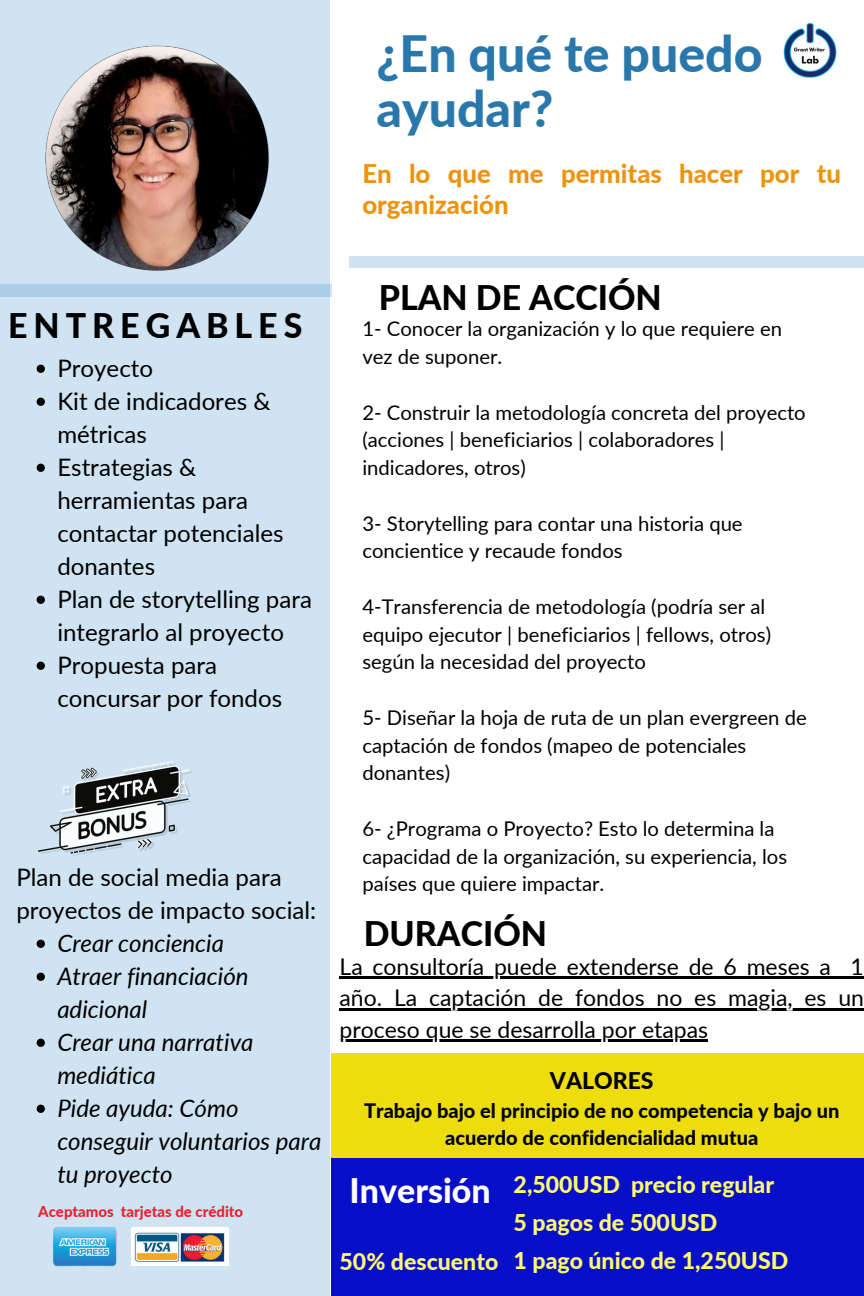
<style>
.page{position:relative;width:864px;height:1296px;background:#fff}
.page>*{position:absolute;margin:0;border:0;box-sizing:border-box;transform-origin:0 0}
.t1{font:800 50px/55.5px "Lato";color:#2a78ab}
.t2{font:800 33.9px "Lato";color:#000}
.t3{font:800 33.9px "Lato";letter-spacing:.175em;color:#000}
.t4{font:800 33.9px "Lato";color:#fefefe}
.t5{font:800 25.7px/30.8px "Lato";color:#ed930d}
.t6{font:24.1px/33px "Lato";color:#000}
.t7{font:italic 24.1px/33px "Lato";color:#000}
.t8{font:800 23.1px/37.6px "Lato";color:#fff972}
.t9{font:23px "Lato";color:#000}
.t10{font:800 23px "Lato";color:#000}
.t11{font:20.3px/27.8px "Lato";color:#000}
.t12{font:800 20px/27.8px "Lato";color:#000;text-align:center}
.t13{font:800 15px "Lato";color:#eb212f}
</style>
<div class="page">
<div style="left:0;top:0;width:329px;height:1296px;background:#cfe3f2"></div>
<div style="left:350px;top:257px;width:514px;height:11px;background:#cfe3f2"></div>
<div style="left:0;top:284px;width:331px;height:13px;background:#aacee8"></div>
<img style="left:8px;top:26px;width:299px;height:299px;border-radius:50%">
<img style="left:783px;top:22px;width:54px;height:56px">
<div style="left:331px;top:1053px;width:533px;height:243px;background:#eddd0d"></div>
<div style="left:331px;top:1158px;width:533px;height:138px;background:#070fc8"></div>
<img style="left:131px;top:1228px;width:98px;height:37px">
<img style="left:53px;top:1226px;width:64px;height:41px">
<img style="left:38px;top:761px;width:153px;height:94px">
<svg style="left:37px;top:365px;width:8px;height:8px"></svg>
<svg style="left:37px;top:398px;width:8px;height:8px"></svg>
<svg style="left:37px;top:464px;width:8px;height:8px"></svg>
<svg style="left:37px;top:596px;width:8px;height:8px"></svg>
<svg style="left:37px;top:662px;width:8px;height:8px"></svg>
<svg style="left:37px;top:940px;width:8px;height:8px"></svg>
<svg style="left:37px;top:973px;width:8px;height:8px"></svg>
<svg style="left:37px;top:1039px;width:8px;height:8px"></svg>
<svg style="left:37px;top:1105px;width:8px;height:8px"></svg>
<hr style="left:340px;top:976px;width:491px;height:3px;background:#000">
<hr style="left:831px;top:976px;width:20px;height:3px;background:#000">
<svg style="left:851px;top:976px;width:13px;height:3px"></svg>
<hr style="left:340px;top:1008px;width:524px;height:2px;background:#000">
<hr style="left:340px;top:1039px;width:368px;height:3px;background:#000">
<p class="t1" style="left:377px;top:25px;width:388px">¿En qué te puedo ayudar?</p>
<p class="t5" style="left:362px;top:158px;width:480px">En lo que me permitas hacer por tu organización</p>
<h1 class="t3" style="left:8px;top:305px;width:296px">ENTREGABLES</h1>
<p class="t6" style="left:57px;top:351px;width:97px">Proyecto</p>
<p class="t6" style="left:57px;top:384px;width:215px">Kit de indicadores &amp; métricas</p>
<h2 class="t6" style="left:57px;top:450px;width:228px">Estrategias &amp; herramientas para contactar potenciales donantes</h2>
<p class="t6" style="left:57px;top:582px;width:256px">Plan de storytelling para integrarlo al proyecto</p>
<p class="t6" style="left:57px;top:648px;width:226px">Propuesta para concursar por fondos</p>
<p class="t6" style="left:16px;top:860px;width:301px">Plan de social media para proyectos de impacto social:</p>
<h2 class="t7" style="left:57px;top:926px;width:168px">Crear conciencia</h2>
<p class="t7" style="left:57px;top:959px;width:193px">Atraer financiación adicional</p>
<p class="t7" style="left:57px;top:1025px;width:198px">Crear una narrativa mediática</p>
<p class="t7" style="left:57px;top:1091px;width:266px">Pide ayuda: Cómo conseguir voluntarios para tu proyecto</p>
<p class="t13" style="left:38px;top:1202px;width:207px">Aceptamos tarjetas de crédito</p>
<p class="t2" style="left:379px;top:276px;width:285px">PLAN DE ACCIÓN</p>
<p class="t11" style="left:362px;top:315px;width:421px">1- Conocer la organización y lo que requiere en vez de suponer.</p>
<p class="t11" style="left:362px;top:398px;width:445px">2- Construir la metodología concreta del proyecto (acciones | beneficiarios | colaboradores | indicadores, otros)</p>
<p class="t11" style="left:362px;top:509px;width:382px">3- Storytelling para contar una historia que concientice y recaude fondos</p>
<h5 class="t11" style="left:362px;top:592px;width:410px">4-Transferencia de metodología (podría ser al equipo ejecutor | beneficiarios | fellows, otros) según la necesidad del proyecto</h5>
<p class="t11" style="left:362px;top:703px;width:446px">5- Diseñar la hoja de ruta de un plan evergreen de captación de fondos (mapeo de potenciales donantes)</p>
<p class="t11" style="left:362px;top:814px;width:426px">6- ¿Programa o Proyecto? Esto lo determina la capacidad de la organización, su experiencia, los países que quiere impactar.</p>
<h3 class="t2" style="left:364px;top:913px;width:185px">DURACIÓN</h3>
<h6 class="t9" style="left:340px;top:952px;width:526px">La consultoría puede extenderse de 6 meses a 1</h6>
<h6 class="t9" style="left:340px;top:984px;width:526px">año. La captación de fondos no es magia, es un</h6>
<h6 class="t9" style="left:340px;top:1015px;width:370px">proceso que se desarrolla por etapas</h6>
<p class="t10" style="left:550px;top:1066px;width:105px">VALORES</p>
<p class="t12" style="left:364px;top:1096px;width:477px">Trabajo bajo el principio de no competencia y bajo un acuerdo de confidencialidad mutua</p>
<p class="t4" style="left:350px;top:1170px;width:143px">Inversión</p>
<p class="t8" style="left:514px;top:1165px;width:262px">2,500USD precio regular</p>
<h6 class="t8" style="left:340px;top:1204px;width:450px;text-indent:174px">5 pagos de 500USD<br>50% descuento 1 pago único de 1,250USD</h6>
</div>
